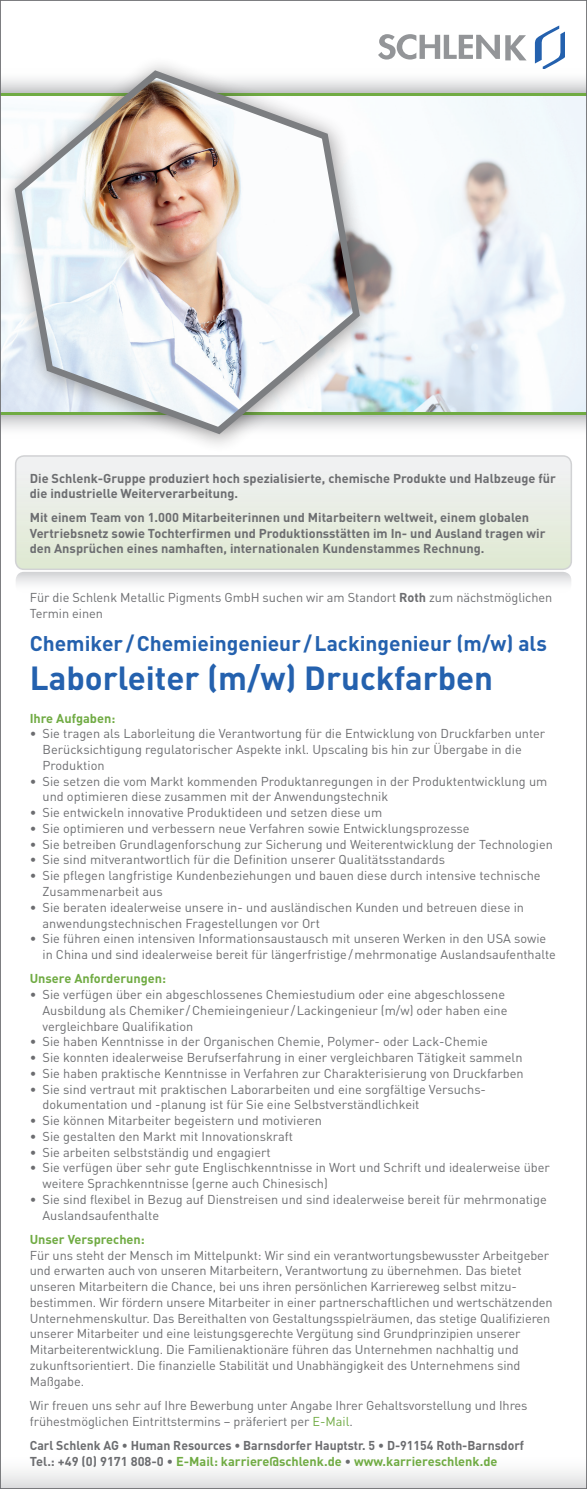
<style>
.page{position:relative;width:587px;height:1489px;background:#fff}
.page>*{position:absolute;margin:0;border:0;box-sizing:border-box;transform-origin:0 0}
.t1{font:700 33px "DIN";color:#2461ae}
.t2{font:700 21px "DIN";color:#2461ae}
.t3{font:12.75px/15.8px "DIN";color:#6c6d70}
.t4{font:700 12.75px/15.5px "DIN";color:#6c6d70}
.t5{font:700 12.75px/15.8px "DIN";color:#6c6d70;scale:.96 1}
.t6{font:700 12.75px "DIN";color:#70ab43}
.s1{font-weight:700}
.s2{color:#70ab43}
</style>
<div class="page">
<img style="left:379px;top:96px;width:206px;height:316px">
<svg style="left:379px;top:414px;width:206px;height:15px;background:#d5d9d4"></svg>
<hr style="left:0;top:412px;width:586px;height:2px;background:#70ab43">
<svg style="left:16px;top:458px;width:555px;height:111px"></svg>
<div style="left:15px;top:455px;width:557px;height:115px;border:2px solid #d1d2d4;border-radius:9px"></div>
<svg style="left:16px;top:572px;width:555px;height:21px"></svg>
<svg style="left:378px;top:34px;width:148px;height:26px"></svg>
<svg style="left:535px;top:26px;width:30px;height:42px"></svg>
<svg style="left:2px;top:1471px;width:583px;height:15px"></svg>
<svg style="left:379px;top:68px;width:206px;height:25px"></svg>
<hr style="left:0;top:93px;width:587px;height:2px;background:#70ab43">
<div style="left:0;top:55px;width:379px;height:398px;background:#231f20;opacity:.46"></div>
<img style="left:11px;top:65px;width:352px;height:373px">
<p class="t4" style="left:30px;top:470px;width:528px">Die Schlenk-Gruppe produziert hoch spezialisierte, chemische Produkte und Halbzeuge für die industrielle Weiterverarbeitung.</p>
<p class="t4" style="left:30px;top:509px;width:517px">Mit einem Team von 1.000 Mitarbeiterinnen und Mitarbeitern weltweit, einem globalen<br>Vertriebsnetz sowie Tochterfirmen und Produktionsstätten im In- und Ausland tragen wir den Ansprüchen eines namhaften, internationalen Kundenstammes Rechnung.</p>
<p class="t3" style="left:30px;top:589px;width:524px">Für die Schlenk Metallic Pigments GmbH suchen wir am Standort <span class="s1">Roth</span> zum nächstmöglichen<br>Termin einen</p>
<h2 class="t2" style="left:30px;top:629px;width:518px">Chemiker /Chemieingenieur /Lackingenieur (m/w) als</h2>
<h1 class="t1" style="left:30px;top:656px;width:465px">Laborleiter (m/w) Druckfarben</h1>
<p class="t6" style="left:30px;top:709px;width:87px">Ihre Aufgaben:</p>
<p class="t3" style="left:43px;top:725px;width:504px;text-indent:-13px">• Sie tragen als Laborleitung die Verantwortung für die Entwicklung von Druckfarben unter<br>Berücksichtigung regulatorischer Aspekte inkl. Upscaling bis hin zur Übergabe in die<br>Produktion</p>
<p class="t3" style="left:43px;top:773px;width:506px;text-indent:-13px">• Sie setzen die vom Markt kommenden Produktanregungen in der Produktentwicklung um und optimieren diese zusammen mit der Anwendungstechnik</p>
<p class="t3" style="left:30px;top:804px;width:354px">• Sie entwickeln innovative Produktideen und setzen diese um</p>
<p class="t3" style="left:30px;top:820px;width:441px">• Sie optimieren und verbessern neue Verfahren sowie Entwicklungsprozesse</p>
<p class="t3" style="left:30px;top:836px;width:524px">• Sie betreiben Grundlagenforschung zur Sicherung und Weiterentwicklung der Technologien</p>
<p class="t3" style="left:30px;top:851px;width:417px">• Sie sind mitverantwortlich für die Definition unserer Qualitätsstandards</p>
<p class="t3" style="left:43px;top:867px;width:499px;text-indent:-13px">• Sie pflegen langfristige Kundenbeziehungen und bauen diese durch intensive technische<br>Zusammenarbeit aus</p>
<p class="t3" style="left:43px;top:899px;width:483px;text-indent:-13px">• Sie beraten idealerweise unsere in- und ausländischen Kunden und betreuen diese in anwendungstechnischen Fragestellungen vor Ort</p>
<p class="t3" style="left:43px;top:930px;width:515px;text-indent:-13px">• Sie führen einen intensiven Informationsaustausch mit unseren Werken in den USA sowie in China und sind idealerweise bereit für längerfristige/mehrmonatige Auslandsaufenthalte</p>
<p class="t6" style="left:30px;top:970px;width:138px">Unsere Anforderungen:</p>
<p class="t3" style="left:43px;top:986px;width:466px;text-indent:-13px">• Sie verfügen über ein abgeschlossenes Chemiestudium oder eine abgeschlossene<br>Ausbildung als Chemiker /Chemieingenieur /Lackingenieur (m/w) oder haben eine vergleichbare Qualifikation</p>
<p class="t3" style="left:30px;top:1033px;width:459px">• Sie haben Kenntnisse in der Organischen Chemie, Polymer- oder Lack-Chemie</p>
<p class="t3" style="left:30px;top:1049px;width:494px">• Sie konnten idealerweise Berufserfahrung in einer vergleichbaren Tätigkeit sammeln</p>
<p class="t3" style="left:30px;top:1065px;width:495px">• Sie haben praktische Kenntnisse in Verfahren zur Charakterisierung von Druckfarben</p>
<p class="t3" style="left:43px;top:1080px;width:443px;text-indent:-13px">• Sie sind vertraut mit praktischen Laborarbeiten und eine sorgfältige Versuchs&shy;dokumentation und -planung ist für Sie eine Selbstverständlichkeit</p>
<p class="t3" style="left:30px;top:1112px;width:294px">• Sie können Mitarbeiter begeistern und motivieren</p>
<p class="t3" style="left:30px;top:1128px;width:265px">• Sie gestalten den Markt mit Innovationskraft</p>
<p class="t3" style="left:30px;top:1143px;width:242px">• Sie arbeiten selbstständig und engagiert</p>
<p class="t3" style="left:43px;top:1159px;width:509px;text-indent:-13px">• Sie verfügen über sehr gute Englischkenntnisse in Wort und Schrift und idealerweise über weitere Sprachkenntnisse (gerne auch Chinesisch)</p>
<p class="t3" style="left:43px;top:1190px;width:506px;text-indent:-13px">• Sie sind flexibel in Bezug auf Dienstreisen und sind idealerweise bereit für mehrmonatige<br>Auslandsaufenthalte</p>
<p class="t6" style="left:30px;top:1230px;width:117px">Unser Versprechen:</p>
<p class="t3" style="left:30px;top:1246px;width:524px">Für uns steht der Mensch im Mittelpunkt: Wir sind ein verantwortungsbewusster Arbeitgeber und erwarten auch von unseren Mitarbeitern, Verantwortung zu übernehmen. Das bietet unseren Mitarbeitern die Chance, bei uns ihren persönlichen Karriereweg selbst mitzu&shy;bestimmen. Wir fördern unsere Mitarbeiter in einer partnerschaftlichen und wertschätzenden Unternehmenskultur. Das Bereithalten von Gestaltungsspielräumen, das stetige Qualifizieren unserer Mitarbeiter und eine leistungsgerechte Vergütung sind Grundprinzipien unserer Mitarbeiterentwicklung. Die Familienaktionäre führen das Unternehmen nachhaltig und zukunftsorientiert. Die finanzielle Stabilität und Unabhängigkeit des Unternehmens sind Maßgabe.</p>
<p class="t3" style="left:30px;top:1396px;width:499px">Wir freuen uns sehr auf Ihre Bewerbung unter Angabe Ihrer Gehaltsvorstellung und Ihres frühestmöglichen Eintrittstermins – präferiert per <span class="s2">E-Mail</span>.</p>
<p class="t5" style="left:30px;top:1436px;width:516px">Carl Schlenk AG • Human Resources • Barnsdorfer Hauptstr. 5 • D-91154 Roth-Barnsdorf<br>Tel.: +49 (0) 9171 808-0 • <span class="s2">E-Mail: karriere@schlenk.de</span> • <span class="s2">www.karriereschlenk.de</span></p>
</div>
